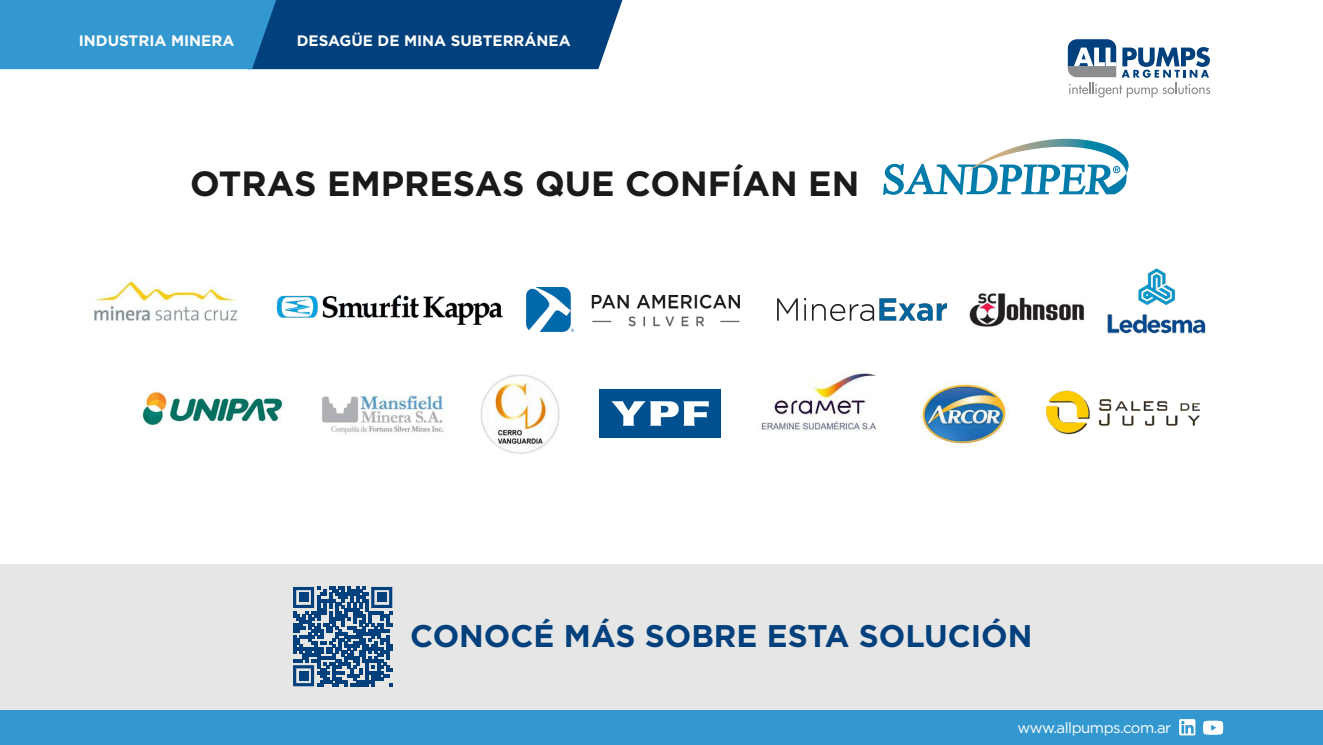
<style>
.page{position:relative;width:1323px;height:745px;background:#fff}
.page>*{position:absolute;margin:0;border:0;box-sizing:border-box;transform-origin:0 0}
.t1{font:700 35px "Gotham";color:#1a1a1a}
.t2{font:700 31.25px "Gotham";color:#00407c}
.t3{font:700 15.12px "Gotham";color:#fff}
.t4{font:15px "Gotham";letter-spacing:-.035em;color:#fff}
</style>
<div class="page">
<img style="left:761px;top:371px;width:116px;height:60px">
<img style="left:481px;top:374px;width:79px;height:80px">
<svg style="left:1068px;top:39px;width:142px;height:58px"></svg>
<div style="left:0;top:709px;width:1323px;height:35px;background:#3498d0"></div>
<div style="left:0;top:563px;width:1323px;height:146px;background:#e6e6e6"></div>
<svg style="left:1179px;top:719px;width:16px;height:16px"></svg>
<svg style="left:1203px;top:720px;width:20px;height:14px"></svg>
<img style="left:1047px;top:390px;width:152px;height:45px">
<img style="left:922px;top:381px;width:88px;height:65px">
<img style="left:526px;top:287px;width:214px;height:44px">
<img style="left:93px;top:278px;width:145px;height:43px">
<img style="left:969px;top:293px;width:116px;height:34px">
<img style="left:276px;top:295px;width:227px;height:29px">
<img style="left:1107px;top:268px;width:99px;height:66px">
<img style="left:599px;top:389px;width:121px;height:48px">
<img style="left:777px;top:298px;width:169px;height:23px">
<img style="left:142px;top:389px;width:144px;height:37px">
<img style="left:322px;top:395px;width:122px;height:39px">
<svg style="left:883px;top:147px;width:237px;height:48px"></svg>
<svg style="left:0;top:0;width:622px;height:69px;background:#1a68a2"></svg>
<svg style="left:293px;top:586px;width:99px;height:99px"></svg>
<div style="left:299px;top:592px;width:9px;height:9px;background:#00407c"></div>
<div style="left:377px;top:592px;width:9px;height:9px;background:#00407c"></div>
<div style="left:299px;top:670px;width:9px;height:9px;background:#00407c"></div>
<p class="t3" style="left:79px;top:34px;width:157px">INDUSTRIA MINERA</p>
<p class="t3" style="left:297px;top:34px;width:275px">DESAGÜE DE MINA SUBTERRÁNEA</p>
<h1 class="t1" style="left:190px;top:168px;width:671px">OTRAS EMPRESAS QUE CONFÍAN EN</h1>
<h2 class="t2" style="left:410px;top:621px;width:624px">CONOCÉ MÁS SOBRE ESTA SOLUCIÓN</h2>
<p class="t4" style="left:1017px;top:720px;width:155px">www.allpumps.com.ar</p>
</div>
